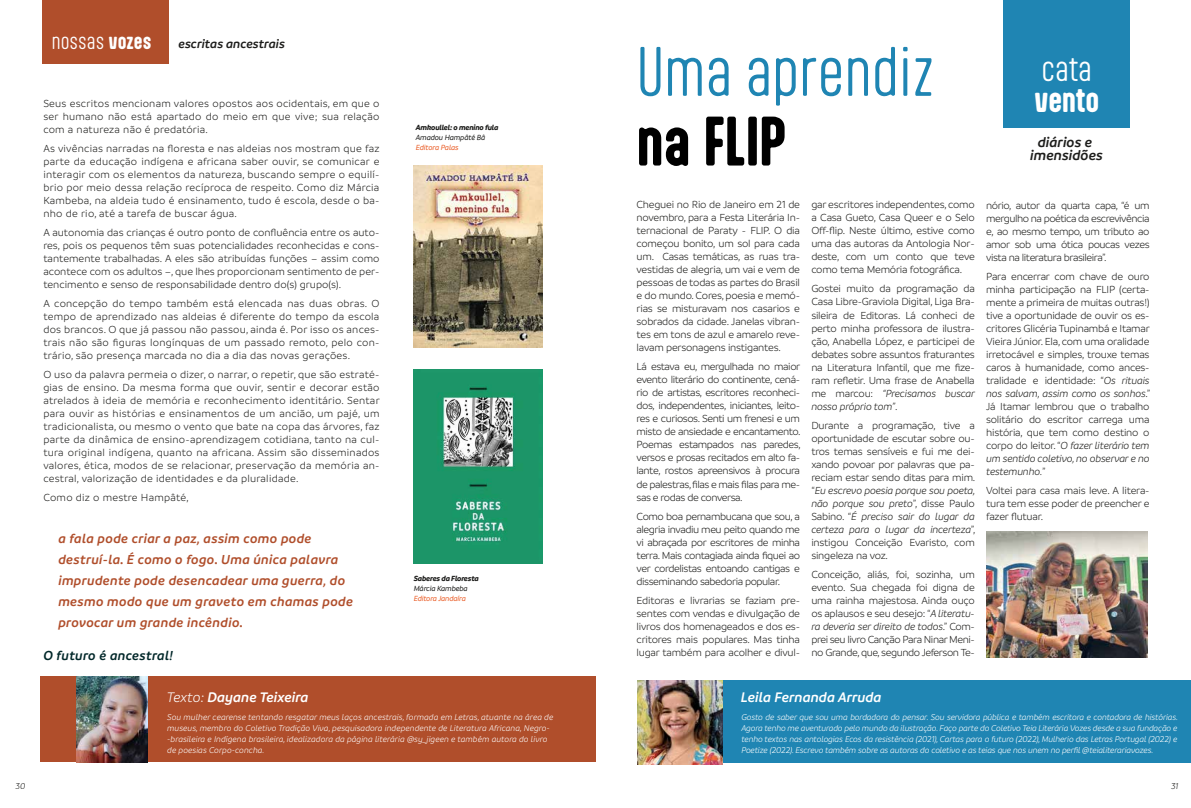
<style>
.page{position:relative;width:1191px;height:808px;background:#fff}
.page>*{position:absolute;margin:0;border:0;box-sizing:border-box;transform-origin:0 0}
.t1{font:300 59.3px "Aptly";color:#1f85b3}
.t2{font:700 59.3px "Aptly";color:#000}
.t3{font:700 30.3px "Aptly";letter-spacing:-.015em;color:#fff}
.t4{font:300 30.3px "Aptly";color:#fff}
.t5{font:300 19.3px "Aptly";color:#fff}
.t6{font:italic 600 15px/13.1px "Branding";color:#1d1d1b;text-align:center}
.t7{font:italic 600 14.9px "Branding";color:#fff}
.t8{font:italic 600 14px/21px "Branding";letter-spacing:.02em;color:#b04e2b}
.t9{font:italic 600 14px "Branding";letter-spacing:.02em;color:#012729}
.t10{font:italic 600 13.2px "Branding";color:#1d1d1b}
.t11{font:300 11px/13px "Branding";letter-spacing:-.02em;color:#1d1d1b;text-align:justify}
.t12{font:300 11px "Branding";letter-spacing:.02em;color:#1d1d1b}
.t13{font:italic 300 9px/11px "Branding";color:#fff;text-align:justify}
.t14{font:italic 300 9px "Branding";color:#1d1d1b}
.t15{font:italic 700 8px "Branding";letter-spacing:-.025em;color:#1d1d1b}
.t16{font:italic 500 8px "Branding";letter-spacing:-.025em;color:#1d1d1b}
.t17{font:italic 500 8px "Branding";letter-spacing:-.025em;color:#ea5d27}
.s1{font-weight:700}
.s2{font-weight:300}
.s3{font-style:italic}
</style>
<div class="page">
<div style="left:1002px;top:0;width:127px;height:128px;background:#1f85b3"></div>
<div style="left:637px;top:680px;width:554px;height:83px;background:#1f85b3"></div>
<div style="left:42px;top:0;width:126px;height:64px;background:#b04e2b"></div>
<img style="left:637px;top:680px;width:85px;height:84px">
<div style="left:41px;top:677px;width:555px;height:85px;background:#b04e2b"></div>
<img style="left:76px;top:676px;width:72px;height:86px">
<img style="left:414px;top:370px;width:128px;height:193px">
<img style="left:414px;top:166px;width:128px;height:181px">
<img style="left:986px;top:532px;width:162px;height:125px">
<h3 class="t5" style="left:52px;top:29px;width:101px">nossas <span class="s1">vozes</span></h3>
<p class="t10" style="left:178px;top:37px;width:108px">escritas ancestrais</p>
<p class="t11" style="left:43px;top:97px;width:337px">Seus escritos mencionam valores opostos aos ocidentais, em que o ser humano não está apartado do meio em que vive; sua relação com a natureza não é predatória.</p>
<p class="t11" style="left:43px;top:142px;width:338px">As vivências narradas na floresta e nas aldeias nos mostram que faz parte da educação indígena e africana saber ouvir, se comunicar e interagir com os elementos da natureza, buscando sempre o equilí&shy;brio por meio dessa relação recíproca de respeito. Como diz Márcia Kambeba, na aldeia tudo é ensinamento, tudo é escola, desde o ba&shy;nho de rio, até a tarefa de buscar água.</p>
<p class="t11" style="left:43px;top:226px;width:338px">A autonomia das crianças é outro ponto de confluência entre os auto&shy;res, pois os pequenos têm suas potencialidades reconhecidas e cons&shy;tantemente trabalhadas. A eles são atribuídas funções – assim como acontece com os adultos –, que lhes proporcionam sentimento de per&shy;tencimento e senso de responsabilidade dentro do(s) grupo(s).</p>
<p class="t11" style="left:43px;top:297px;width:338px">A concepção do tempo também está elencada nas duas obras. O tempo de aprendizado nas aldeias é diferente do tempo da escola dos brancos. O que já passou não passou, ainda é. Por isso os ances&shy;trais não são figuras longínquas de um passado remoto, pelo con&shy;trário, são presença marcada no dia a dia das novas gerações.</p>
<p class="t11" style="left:43px;top:368px;width:338px">O uso da palavra permeia o dizer, o narrar, o repetir, que são estraté&shy;gias de ensino. Da mesma forma que ouvir, sentir e decorar estão atrelados à ideia de memória e reconhecimento identitário. Sentar para ouvir as histórias e ensinamentos de um ancião, um pajé, um tradicionalista, ou mesmo o vento que bate na copa das árvores, faz parte da dinâmica de ensino-aprendizagem cotidiana, tanto na cul&shy;tura original indígena, quanto na africana. Assim são disseminados valores, ética, modos de se relacionar, preservação da memória an&shy;cestral, valorização de identidades e da pluralidade.</p>
<p class="t12" style="left:43px;top:492px;width:147px">Como diz o mestre Hampâté,</p>
<p class="t8" style="left:58px;top:528px;width:296px">a fala pode criar a paz, assim como pode destruí-la. É como o fogo. Uma única palavra imprudente pode desencadear uma guerra, do mesmo modo que um graveto em chamas pode provocar um grande incêndio.</p>
<p class="t9" style="left:43px;top:648px;width:131px">O futuro é ancestral!</p>
<p class="t15" style="left:416px;top:123px;width:84px">Amkoullel: o menino fula</p>
<p class="t16" style="left:416px;top:133px;width:71px">Amadou Hampâté Bâ</p>
<p class="t17" style="left:416px;top:143px;width:44px">Editora Palas</p>
<p class="t15" style="left:414px;top:574px;width:67px">Saberes da Floresta</p>
<p class="t16" style="left:414px;top:585px;width:56px">Márcia Kambeba</p>
<p class="t17" style="left:414px;top:595px;width:54px">Editora Jandaíra</p>
<h3 class="t7" style="left:167px;top:689px;width:143px"><span class="s2">Texto:</span> Dayane Teixeira</h3>
<p class="t13" style="left:167px;top:711px;width:387px;text-align:left">Sou mulher cearense tentando resgatar meus laços ancestrais, formada em Letras, atuante na área de museus, membro do Coletivo Tradição Viva, pesquisadora independente de Literatura Africana, Negro--brasileira e Indígena brasileira, idealizadora da página literária @sy_jigeen e também autora do livro de poesias Corpo-concha.</p>
<h1 class="t1" style="left:636px;top:35px;width:300px">Uma aprendiz</h1>
<h1 class="t2" style="left:636px;top:104px;width:152px">na FLIP</h1>
<h2 class="t4" style="left:1041px;top:50px;width:52px">cata</h2>
<h2 class="t3" style="left:1034px;top:81px;width:66px">vento</h2>
<h3 class="t6" style="left:1030px;top:135px;width:74px">diários e imensidões</h3>
<p class="t11" style="left:636px;top:198px;width:165px">Cheguei no Rio de Janeiro em 21 de novembro, para a Festa Literária In&shy;ternacional de Paraty - FLIP. O dia começou bonito, um sol para cada um. Casas temáticas, as ruas tra&shy;vestidas de alegria, um vai e vem de pessoas de todas as partes do Brasil e do mundo. Cores, poesia e memó&shy;rias se misturavam nos casarios e sobrados da cidade. Janelas vibran&shy;tes em tons de azul e amarelo reve&shy;lavam personagens instigantes.</p>
<p class="t11" style="left:636px;top:360px;width:166px">Lá estava eu, mergulhada no maior evento literário do continente, cená&shy;rio de artistas, escritores reconheci&shy;dos, independentes, iniciantes, leito&shy;res e curiosos. Senti um frenesi e um misto de ansiedade e encantamento.<br>Poemas estampados nas paredes, versos e prosas recitados em alto fa&shy;lante, rostos apreensivos à procura de palestras, filas e mais filas para me&shy;sas e rodas de conversa.</p>
<p class="t11" style="left:636px;top:509px;width:165px">Como boa pernambucana que sou, a alegria invadiu meu peito quando me vi abraçada por escritores de minha terra. Mais contagiada ainda fiquei ao ver cordelistas entoando cantigas e disseminando sabedoria popular.</p>
<p class="t11" style="left:636px;top:593px;width:165px">Editoras e livrarias se faziam pre&shy;sentes com vendas e divulgação de livros dos homenageados e dos es&shy;critores mais populares. Mas tinha lugar também para acolher e divul-</p>
<p class="t11" style="left:811px;top:198px;width:165px">gar escritores independentes, como a Casa Gueto, Casa Queer e o Selo Off-flip. Neste último, estive como uma das autoras da Antologia Nor&shy;deste, com um conto que teve como tema Memória fotográfica.</p>
<p class="t11" style="left:811px;top:282px;width:165px">Gostei muito da programação da Casa Libre-Graviola Digital, Liga Bra&shy;sileira de Editoras. Lá conheci de perto minha professora de ilustra&shy;ção, Anabella López, e participei de debates sobre assuntos fraturantes na Literatura Infantil, que me fize&shy;ram refletir. Uma frase de Anabella me marcou: <span class="s3">“Precisamos buscar nosso próprio tom”</span>.</p>
<p class="t11" style="left:811px;top:419px;width:166px">Durante a programação, tive a oportunidade de escutar sobre ou&shy;tros temas sensíveis e fui me dei&shy;xando povoar por palavras que pa&shy;reciam estar sendo ditas para mim. “<span class="s3">Eu escrevo poesia porque sou poeta, não porque sou preto</span>”, disse Paulo Sabino. “<span class="s3">É preciso sair do lugar da certeza para o lugar da incerteza</span>”, instigou Conceição Evaristo, com singeleza na voz.</p>
<p class="t11" style="left:811px;top:568px;width:165px">Conceição, aliás, foi, sozinha, um evento. Sua chegada foi digna de uma rainha majestosa. Ainda ouço os aplausos e seu desejo: “<span class="s3">A literatu&shy;ra deveria ser direito de todos</span>.” Com&shy;prei seu livro Canção Para Ninar Meni&shy;no Grande, que, segundo Jeferson Te-</p>
<p class="t11" style="left:986px;top:199px;width:165px">nório, autor da quarta capa, “é um mergulho na poética da escrevivência e, ao mesmo tempo, um tributo ao amor sob uma ótica poucas vezes vista na literatura brasileira”.</p>
<p class="t11" style="left:986px;top:270px;width:166px">Para encerrar com chave de ouro minha participação na FLIP (certa&shy;mente a primeira de muitas outras!) tive a oportunidade de ouvir os es&shy;critores Glicéria Tupinambá e Itamar Vieira Júnior. Ela, com uma oralidade irretocável e simples, trouxe temas caros à humanidade, como ances&shy;tralidade e identidade: “<span class="s3">Os rituais nos salvam, assim como os sonhos</span>.” Já Itamar lembrou que o trabalho solitário do escritor carrega uma história, que tem como destino o corpo do leitor. “<span class="s3">O fazer literário tem um sentido coletivo, no observar e no testemunho.</span>”</p>
<p class="t11" style="left:986px;top:484px;width:165px">Voltei para casa mais leve. A litera&shy;tura tem esse poder de preencher e fazer flutuar.</p>
<h3 class="t7" style="left:741px;top:689px;width:142px">Leila Fernanda Arruda</h3>
<p class="t13" style="left:741px;top:712px;width:438px">Gosto de saber que sou uma bordadora do pensar. Sou servidora pública e também escritora e contadora de histórias.<br>Agora tenho me aventurado pelo mundo da ilustração. Faço parte do Coletivo Teia Literária Vozes desde a sua fundação e tenho textos nas antologias Ecos da resistência (2021), Cartas para o futuro (2022), Mulherio das Letras Portugal (2022) e Poetize (2022). Escrevo também sobre as autoras do coletivo e as teias que nos unem no perfil @teialiterariavozes.</p>
<p class="t14" style="left:16px;top:781px;width:11px">30</p>
<p class="t14" style="left:1171px;top:781px;width:9px">31</p>
</div>
